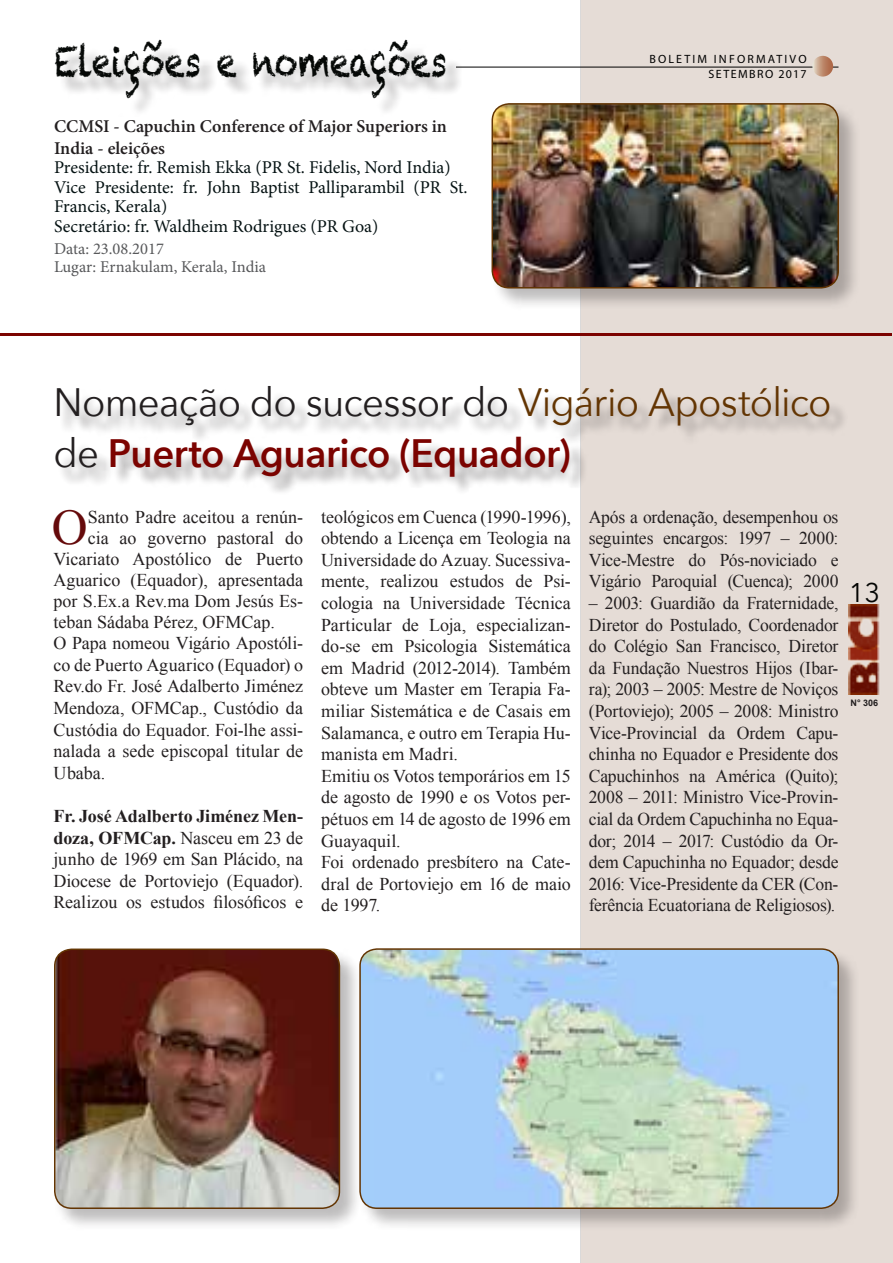
<style>
.page{position:relative;width:893px;height:1263px;background:#fff}
.page>*{position:absolute;margin:0;border:0;box-sizing:border-box;transform-origin:0 0}
.BICI_text_initial_le{font:49.65px "Times New Roman";color:#650a0b}
.Elezioni-_header{font:42px "Chalkduster";letter-spacing:-.01em;color:#050806;scale:.76 1}
.Title_1{font:600 39.6px/51.2px "Avenir Next";letter-spacing:-.015em;color:#7b0300}
.t1{font:27px "Avenir Next";color:#040503}
.BICI_text_base_stile{font:18px/21.6px "Times New Roman";letter-spacing:-.005em;color:#231f20;text-align:justify}
.BICI_text_initial_le-2{font:18px "Times New Roman";color:#231f20}
.Elezioni_2_frati{font:18px/19.5px "Minion Pro";color:#051213}
.Elzioni_1_provincia{font:600 18px/21.6px "Minion Pro";color:#231f20}
.Elezioni_3_data{font:16.5px "Minion Pro";color:#57585a}
.t2{font:12px/15.1px "Myriad Pro";letter-spacing:.18em;color:#000;text-align:right}
.t3{font:700 9px "Arial";color:#231f20}
.s1{font-weight:400;color:#231f20}
.s2{font-weight:400;color:#633503}
.s3{font-weight:700}
</style>
<div class="page">
<div style="left:580px;top:0;width:313px;height:1263px;background:#e5dcd6"></div>
<img style="left:849px;top:604px;width:34px;height:90px">
<hr style="left:54px;top:67px;width:784px;height:1px;background:#000">
<svg style="left:812px;top:56px;width:21px;height:21px"></svg>
<div style="left:0;top:47px;width:455px;height:38px;background:#fff"></div>
<div style="left:58px;top:43px;width:405px;height:73px;background:#231f20;opacity:.3"></div>
<div style="left:58px;top:389px;width:790px;height:106px;background:#231f20;opacity:.4"></div>
<hr style="left:0;top:334px;width:891px;height:2px;background:#7b0300">
<div style="left:490px;top:102px;width:371px;height:209px;background:#231f20;opacity:.3"></div>
<img style="left:492px;top:104px;width:346px;height:184px">
<div style="left:491px;top:103px;width:348px;height:185px;border:2px solid #633503;border-radius:17px"></div>
<div style="left:358px;top:947px;width:503px;height:284px;background:#231f20;opacity:.3"></div>
<img style="left:362px;top:949px;width:476px;height:259px">
<div style="left:359px;top:948px;width:480px;height:261px;border:2px solid #633503;border-radius:17px"></div>
<div style="left:53px;top:947px;width:309px;height:284px;background:#231f20;opacity:.3"></div>
<img style="left:55px;top:949px;width:284px;height:259px">
<div style="left:54px;top:948px;width:286px;height:261px;border:2px solid #633503;border-radius:17px"></div>
<p class="Elezioni-_header" style="left:54px;top:37px;width:518px">Eleições e nomeações</p>
<p class="Elzioni_1_provincia" style="left:54px;top:116px;width:395px">CCMSI - Capuchin Conference of Major Superiors in<br>India - eleições</p>
<p class="Elezioni_2_frati" style="left:54px;top:158px;width:398px">Presidente: fr. Remish Ekka (PR St. Fidelis, Nord India)</p>
<p class="Elezioni_2_frati" style="left:54px;top:177px;width:415px">Vice Presidente: fr. John Baptist Palliparambil (PR St.<br>Francis, Kerala)</p>
<p class="Elezioni_2_frati" style="left:54px;top:216px;width:326px">Secretário: fr. Waldheim Rodrigues (PR Goa)</p>
<p class="Elezioni_3_data" style="left:54px;top:238px;width:111px">Data: 23.08.2017</p>
<p class="Elezioni_3_data" style="left:54px;top:256px;width:214px">Lugar: Ernakulam, Kerala, India</p>
<p class="t2" style="left:649px;top:51px;width:159px">BOLETIM INFORMATIVO<br>SETEMBRO 2017</p>
<p class="Title_1" style="left:54px;top:375px;width:780px"><span class="s1">Nomeação do sucessor do</span> <span class="s2">Vigário Apostólico </span><span class="s1">de</span> Puerto Aguarico (Equador)</p>
<p class="BICI_text_initial_le" style="left:52px;top:494px;width:37px">O</p>
<p class="BICI_text_initial_le-2" style="left:88px;top:504px;width:217px">Santo Padre aceitou a renún-</p>
<p class="BICI_text_initial_le-2" style="left:88px;top:525px;width:217px">cia ao governo pastoral do</p>
<p class="BICI_text_initial_le-2" style="left:54px;top:546px;width:251px">Vicariato Apostólico de Puerto</p>
<p class="BICI_text_initial_le-2" style="left:54px;top:567px;width:251px">Aguarico (Equador), apresentada</p>
<p class="BICI_text_initial_le-2" style="left:54px;top:588px;width:251px">por S.Ex.a Rev.ma Dom Jesús Es-</p>
<p class="BICI_text_initial_le-2" style="left:54px;top:609px;width:223px">teban Sádaba Pérez, OFMCap.</p>
<p class="BICI_text_base_stile" style="left:54px;top:632px;width:251px">O Papa nomeou Vigário Apostóli&shy;co de Puerto Aguarico (Equador) o Rev.do Fr. José Adalberto Jiménez Mendoza, OFMCap., Custódio da Custódia do Equador. Foi-lhe assi&shy;nalada a sede episcopal titular de Ubaba.</p>
<p class="BICI_text_base_stile" style="left:54px;top:805px;width:251px"><span class="s3">Fr. José Adalberto Jiménez Men&shy;doza, OFMCap.</span> Nasceu em 23 de junho de 1969 em San Plácido, na Diocese de Portoviejo (Equador).<br>Realizou os estudos filosóficos e</p>
<p class="BICI_text_base_stile" style="left:321px;top:505px;width:251px">teológicos em Cuenca (1990-1996), obtendo a Licença em Teologia na Universidade do Azuay. Sucessiva&shy;mente, realizou estudos de Psi&shy;cologia na Universidade Técnica Particular de Loja, especializan&shy;do-se em Psicologia Sistemática em Madrid (2012-2014). Também obteve um Master em Terapia Fa&shy;miliar Sistemática e de Casais em Salamanca, e outro em Terapia Hu&shy;manista em Madri.</p>
<p class="BICI_text_base_stile" style="left:321px;top:765px;width:251px">Emitiu os Votos temporários em 15 de agosto de 1990 e os Votos per&shy;pétuos em 14 de agosto de 1996 em Guayaquil.</p>
<p class="BICI_text_base_stile" style="left:321px;top:851px;width:251px">Foi ordenado presbítero na Cate&shy;dral de Portoviejo em 16 de maio de 1997.</p>
<p class="BICI_text_base_stile" style="left:589px;top:505px;width:251px">Após a ordenação, desempenhou os seguintes encargos: 1997 – 2000:<br>Vice-Mestre do Pós-noviciado e Vigário Paroquial (Cuenca); 2000</p>
<p class="BICI_text_base_stile" style="left:589px;top:592px;width:251px">– 2003: Guardião da Fraternidade, Diretor do Postulado, Coordenador do Colégio San Francisco, Diretor da Fundação Nuestros Hijos (Ibar&shy;ra); 2003 – 2005: Mestre de Noviços (Portoviejo); 2005 – 2008: Ministro Vice-Provincial da Ordem Capu&shy;chinha no Equador e Presidente dos Capuchinhos na América (Quito); 2008 – 2011: Ministro Vice-Provin&shy;cial da Ordem Capuchinha no Equa&shy;dor; 2014 – 2017: Custódio da Or&shy;dem Capuchinha no Equador; desde 2016: Vice-Presidente da CER (Con&shy;ferência Ecuatoriana de Religiosos).</p>
<h3 class="t1" style="left:849px;top:570px;width:33px">13</h3>
<p class="t3" style="left:851px;top:697px;width:29px">N° 306</p>
</div>
